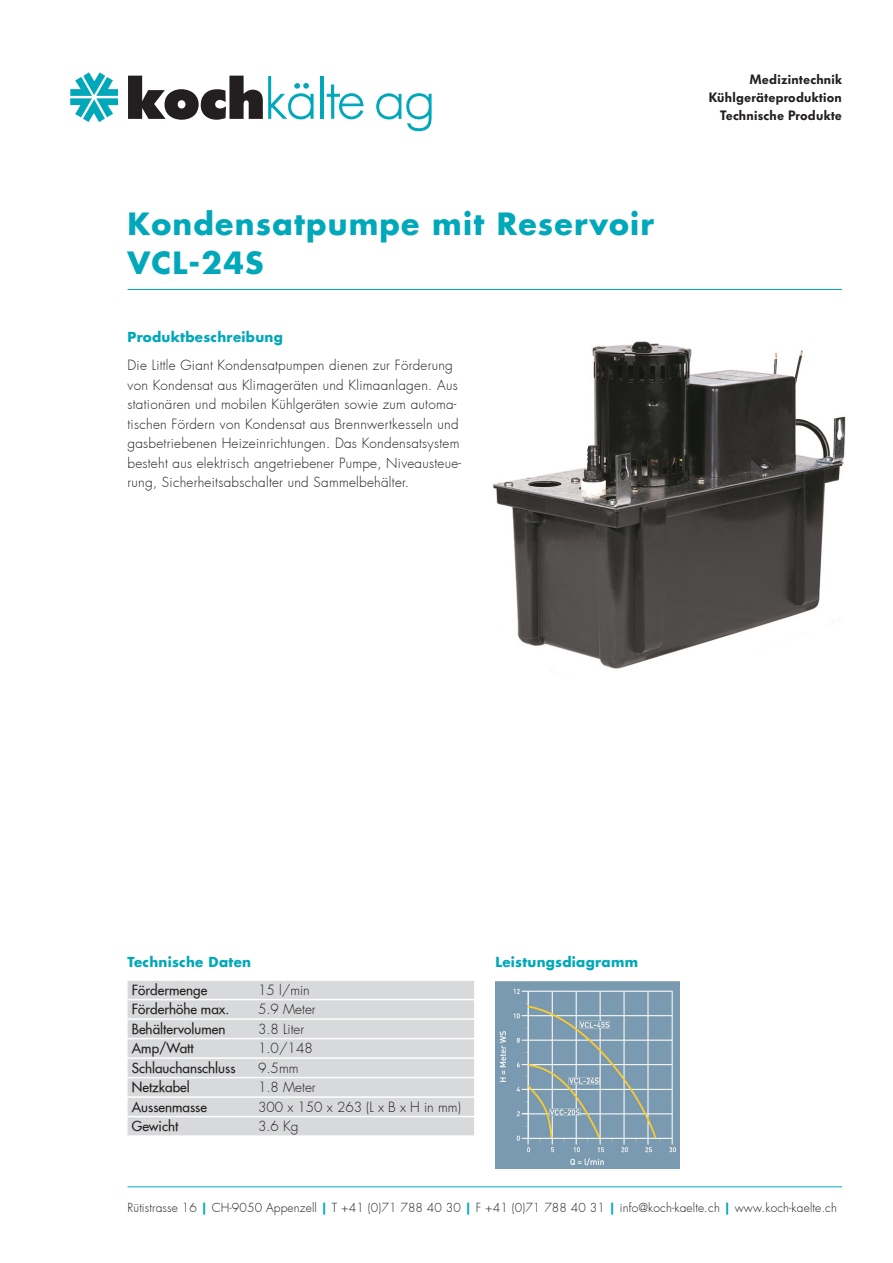
<style>
.page{position:relative;width:893px;height:1263px;background:#fff}
.page>*{position:absolute;margin:0;border:0;box-sizing:border-box;transform-origin:0 0}
.t1{font:700 30px/39px "Futura";letter-spacing:.04em;color:#00a8b9}
.t2{font:300 13.5px/19.5px "Futura";letter-spacing:.02em;color:#231f20}
.t3{font:500 13.5px "Futura";color:#231f20}
.t4{font:600 13.5px/18px "Futura BQ";letter-spacing:.02em;color:#231f20;text-align:right}
.t5{font:700 13.5px "Futura";letter-spacing:.02em;color:#00a8b9}
.t6{font:300 13.5px "Futura";color:#231f20}
.t7{font:300 12px "Futura";letter-spacing:.01em;color:#231f20}
.s1{font-weight:700;color:#00a8b9}
</style>
<div class="page">
<img style="left:492px;top:341px;width:354px;height:328px">
<svg style="left:70px;top:72px;width:48px;height:50px"></svg>
<svg style="left:128px;top:76px;width:186px;height:44px"></svg>
<hr style="left:320px;top:76px;width:3px;height:43px;background:#00a8b9">
<svg style="left:327px;top:84px;width:37px;height:35px"></svg>
<svg style="left:376px;top:93px;width:56px;height:38px"></svg>
<hr style="left:128px;top:289px;width:714px;height:1px;background:#00a8b9">
<hr style="left:128px;top:1186px;width:714px;height:1px;background:#00a8b9">
<div style="left:128px;top:981px;width:346px;height:18px;background:#d8d9db"></div>
<div style="left:128px;top:1000px;width:346px;height:18px;background:#d8d9db"></div>
<div style="left:128px;top:1020px;width:346px;height:18px;background:#d8d9db"></div>
<div style="left:128px;top:1039px;width:346px;height:18px;background:#d8d9db"></div>
<div style="left:128px;top:1059px;width:346px;height:18px;background:#d8d9db"></div>
<div style="left:128px;top:1078px;width:346px;height:18px;background:#d8d9db"></div>
<div style="left:128px;top:1098px;width:346px;height:18px;background:#d8d9db"></div>
<div style="left:128px;top:1117px;width:346px;height:18px;background:#d8d9db"></div>
<img style="left:495px;top:981px;width:185px;height:187px">
<h1 class="t1" style="left:128px;top:204px;width:528px">Kondensatpumpe mit Reservoir<br>VCL-24S</h1>
<p class="t5" style="left:128px;top:328px;width:157px">Produktbeschreibung</p>
<p class="t2" style="left:128px;top:356px;width:335px">Die Little Giant Kondensatpumpen dienen zur Förderung von Kondensat aus Klimageräten und Klimaanlagen. Aus stationären und mobilen Kühlgeräten sowie zum automa&shy;tischen Fördern von Kondensat aus Brennwertkesseln und gasbetriebenen Heizeinrichtungen. Das Kondensatsystem besteht aus elektrisch angetriebener Pumpe, Niveausteue&shy;rung, Sicherheitsabschalter und Sammelbehälter.</p>
<p class="t4" style="left:709px;top:71px;width:135px">Medizintechnik<br>Kühlgeräteproduktion<br>Technische Produkte</p>
<p class="t5" style="left:128px;top:953px;width:125px">Technische Daten</p>
<p class="t3" style="left:132px;top:981px;width:77px">Fördermenge</p>
<p class="t2" style="left:258px;top:980px;width:53px">15 l/min</p>
<p class="t3" style="left:132px;top:1001px;width:99px">Förderhöhe max.</p>
<p class="t2" style="left:258px;top:1000px;width:59px">5.9 Meter</p>
<p class="t3" style="left:132px;top:1020px;width:95px">Behältervolumen</p>
<p class="t2" style="left:258px;top:1019px;width:48px">3.8 Liter</p>
<p class="t3" style="left:132px;top:1040px;width:63px">Amp/Watt</p>
<p class="t2" style="left:258px;top:1039px;width:56px">1.0/148</p>
<p class="t3" style="left:132px;top:1059px;width:105px">Schlauchanschluss</p>
<p class="t2" style="left:258px;top:1058px;width:42px">9.5mm</p>
<p class="t3" style="left:132px;top:1079px;width:59px">Netzkabel</p>
<p class="t2" style="left:258px;top:1078px;width:59px">1.8 Meter</p>
<p class="t3" style="left:132px;top:1098px;width:77px">Aussenmasse</p>
<p class="t6" style="left:258px;top:1099px;width:204px">300 x 150 x 263 (L x B x H in mm)</p>
<p class="t3" style="left:132px;top:1118px;width:48px">Gewicht</p>
<p class="t2" style="left:258px;top:1117px;width:42px">3.6 Kg</p>
<p class="t5" style="left:495px;top:953px;width:144px">Leistungsdiagramm</p>
<p class="t7" style="left:128px;top:1200px;width:711px">Rütistrasse 16 <span class="s1">|</span> CH-9050 Appenzell <span class="s1">|</span> T +41 (0)71 788 40 30 <span class="s1">|</span> F +41 (0)71 788 40 31 <span class="s1">|</span> info@koch-kaelte.ch <span class="s1">|</span> www.koch-kaelte.ch</p>
</div>
